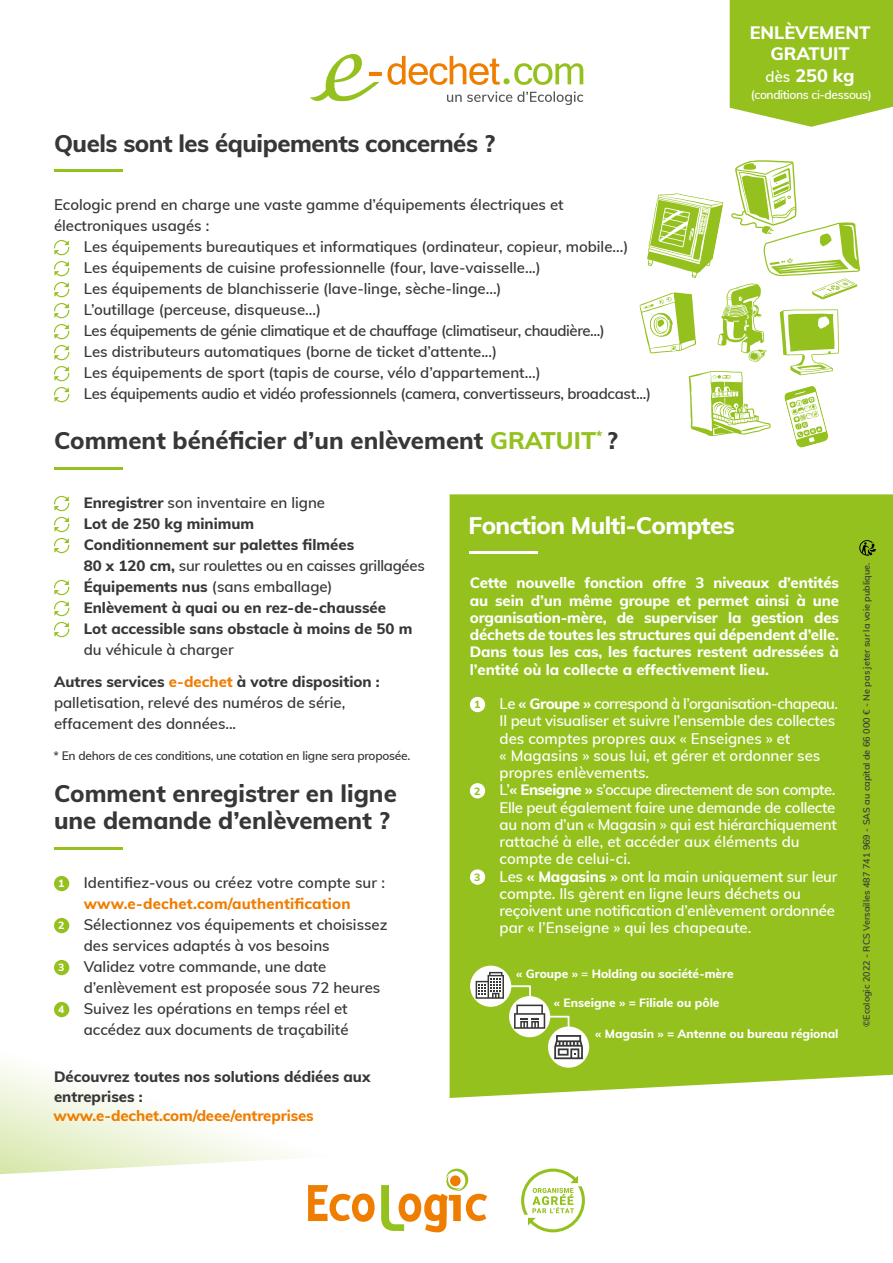
<style>
.page{position:relative;width:893px;height:1263px;background:#fff}
.page>*{position:absolute;margin:0;border:0;box-sizing:border-box;transform-origin:0 0}
.t1{font:800 24px "Muli";color:#373737}
.t2{font:800 24px "Muli";letter-spacing:-.02em;color:#373737}
.t3{font:800 24px "Muli";letter-spacing:-.025em;color:#fff}
.t4{font:800 18px "Muli";color:#fff}
.H4_Texte_courant_bul{font:600 15px/21px "Muli";color:#373737}
.t5{font:600 15px/17.2px "Muli";letter-spacing:-.015em;color:#fff}
.t6{font:800 15px/17.2px "Muli";color:#fff;text-align:justify}
.H4_Texte_courant_bul-2{font:800 15px "Muli";color:#373737}
.H4_Texte_courant_bul-3{font:600 15px "Muli";letter-spacing:-.02em;color:#373737}
.H4_Texte_courant{font:600 15px/21px "Muli";color:#373737}
.H4_Texte_courant_bul-4{font:600 15px "Muli";letter-spacing:-.025em;color:#373737}
.H4_Texte_courant-2{font:800 15px/19.5px "Muli";color:#373737}
.t7{font:600 15px "Muli";letter-spacing:-.035em;color:#fff}
.H4_Texte_courant-3{font:800 15px "Muli";letter-spacing:-.01em;color:#ef7d00}
.t8{font:800 12px "Muli";color:#fff}
.t9{font:600 12px "Muli";letter-spacing:-.02em;color:#373737}
.t10{font:600 12px "Muli";letter-spacing:-.03em;color:#fff}
.t11{font:800 10.5px "Muli";color:#fff}
.t12{font:800 10.5px "Muli";color:#95c11f}
.Copyright___index{font:600 9.15px "Muli";color:#373737}
.s1{color:#95c11f}
.s2{font-weight:600;font-size:15px}
.s3{font-weight:800}
.s4{font-weight:800;color:#ef7d00}
.s5{font-weight:600}
</style>
<div class="page">
<svg style="left:0;top:467px;width:450px;height:708px"></svg>
<svg style="left:521px;top:1168px;width:64px;height:64px"></svg>
<svg style="left:308px;top:1168px;width:179px;height:64px"></svg>
<svg style="left:639px;top:160px;width:221px;height:288px"></svg>
<svg style="left:54px;top:240px;width:15px;height:15px"></svg>
<svg style="left:54px;top:261px;width:15px;height:15px"></svg>
<svg style="left:54px;top:282px;width:15px;height:15px"></svg>
<svg style="left:54px;top:303px;width:15px;height:15px"></svg>
<svg style="left:54px;top:324px;width:15px;height:15px"></svg>
<svg style="left:54px;top:345px;width:15px;height:15px"></svg>
<svg style="left:54px;top:366px;width:15px;height:15px"></svg>
<svg style="left:54px;top:387px;width:15px;height:15px"></svg>
<hr style="left:54px;top:170px;width:68px;height:2px;background:#95c11f">
<hr style="left:54px;top:847px;width:68px;height:2px;background:#95c11f">
<div style="left:54px;top:876px;width:15px;height:15px;background:#95c11f;border-radius:50%"></div>
<div style="left:54px;top:918px;width:15px;height:15px;background:#95c11f;border-radius:50%"></div>
<div style="left:54px;top:960px;width:15px;height:15px;background:#95c11f;border-radius:50%"></div>
<div style="left:54px;top:1002px;width:15px;height:15px;background:#95c11f;border-radius:50%"></div>
<svg style="left:54px;top:496px;width:15px;height:15px"></svg>
<svg style="left:54px;top:517px;width:15px;height:15px"></svg>
<svg style="left:54px;top:538px;width:15px;height:15px"></svg>
<svg style="left:54px;top:580px;width:15px;height:15px"></svg>
<svg style="left:54px;top:601px;width:15px;height:15px"></svg>
<svg style="left:54px;top:622px;width:15px;height:15px"></svg>
<hr style="left:54px;top:467px;width:68px;height:2px;background:#95c11f">
<div style="left:450px;top:494px;width:443px;height:604px;background:#95c11f"></div>
<hr style="left:470px;top:552px;width:68px;height:2px;background:#fff">
<div style="left:470px;top:697px;width:15px;height:15px;background:#fff;border-radius:50%"></div>
<div style="left:470px;top:783px;width:15px;height:15px;background:#fff;border-radius:50%"></div>
<div style="left:470px;top:869px;width:15px;height:16px;background:#fff;border-radius:50%"></div>
<div style="left:509px;top:996px;width:41px;height:41px;background:#fff;border-radius:50%"></div>
<svg style="left:470px;top:966px;width:41px;height:41px"></svg>
<svg style="left:476px;top:972px;width:94px;height:57px"></svg>
<div style="left:548px;top:1026px;width:41px;height:42px;background:#fff;border-radius:50%"></div>
<svg style="left:554px;top:1035px;width:29px;height:24px"></svg>
<svg style="left:730px;top:0;width:163px;height:127px;background:#9dc530"></svg>
<svg style="left:310px;top:54px;width:273px;height:51px"></svg>
<svg style="left:859px;top:540px;width:17px;height:16px"></svg>
<h2 class="t2" style="left:54px;top:125px;width:443px">Quels sont les équipements concernés ?</h2>
<p class="H4_Texte_courant_bul" style="left:54px;top:194px;width:511px">Ecologic prend en charge une vaste gamme d’équipements électriques et électroniques usagés :</p>
<p class="H4_Texte_courant_bul" style="left:84px;top:236px;width:546px">Les équipements bureautiques et informatiques (ordinateur, copieur, mobile...)</p>
<p class="H4_Texte_courant_bul" style="left:84px;top:257px;width:459px">Les équipements de cuisine professionnelle (four, lave-vaisselle...)</p>
<p class="H4_Texte_courant_bul" style="left:84px;top:278px;width:419px">Les équipements de blanchisserie (lave-linge, sèche-linge...)</p>
<p class="H4_Texte_courant_bul" style="left:84px;top:299px;width:239px">L’outillage (perceuse, disqueuse...)</p>
<p class="H4_Texte_courant_bul-4" style="left:84px;top:320px;width:523px">Les équipements de génie climatique et de chauffage (climatiseur, chaudière...)</p>
<p class="H4_Texte_courant_bul" style="left:84px;top:341px;width:415px">Les distributeurs automatiques (borne de ticket d’attente...)</p>
<p class="H4_Texte_courant_bul" style="left:84px;top:362px;width:458px">Les équipements de sport (tapis de course, vélo d’appartement...)</p>
<p class="H4_Texte_courant_bul-3" style="left:84px;top:383px;width:569px">Les équipements audio et vidéo professionnels (camera, convertisseurs, broadcast...)</p>
<h2 class="t1" style="left:54px;top:423px;width:565px">Comment bénéficier d’un enlèvement <span class="s1">GRATUIT</span><sup>*</sup> ?</h2>
<h3 class="t4" style="left:750px;top:20px;width:122px">ENLÈVEMENT</h3>
<h3 class="t4" style="left:770px;top:41px;width:81px">GRATUIT</h3>
<h3 class="t4" style="left:766px;top:62px;width:90px"><span class="s2">dès</span> 250 kg</h3>
<h5 class="t10" style="left:751px;top:86px;width:123px">(conditions ci-dessous)</h5>
<p class="H4_Texte_courant_bul" style="left:84px;top:491px;width:243px"><span class="s3">Enregistrer</span> son inventaire en ligne</p>
<p class="H4_Texte_courant_bul-2" style="left:84px;top:513px;width:172px">Lot de 250 kg minimum</p>
<p class="H4_Texte_courant_bul-2" style="left:84px;top:534px;width:272px">Conditionnement sur palettes filmées</p>
<p class="H4_Texte_courant_bul-3" style="left:84px;top:555px;width:343px"><span class="s3">80 x 120 cm,</span> sur roulettes ou en caisses grillagées</p>
<p class="H4_Texte_courant_bul" style="left:84px;top:575px;width:250px"><span class="s3">Équipements nus</span> (sans emballage)</p>
<p class="H4_Texte_courant_bul-2" style="left:84px;top:597px;width:304px">Enlèvement à quai ou en rez-de-chaussée</p>
<p class="H4_Texte_courant_bul-2" style="left:84px;top:618px;width:330px">Lot accessible sans obstacle à moins de 50 m</p>
<p class="H4_Texte_courant_bul" style="left:84px;top:638px;width:152px">du véhicule à charger</p>
<p class="H4_Texte_courant" style="left:54px;top:671px;width:327px"><span class="s3">Autres services</span> <span class="s4">e-dechet</span> <span class="s3">à votre disposition : </span>palletisation, relevé des numéros de série,</p>
<p class="H4_Texte_courant" style="left:54px;top:713px;width:184px">effacement des données...</p>
<h5 class="t9" style="left:53px;top:747px;width:358px">* En dehors de ces conditions, une cotation en ligne sera proposée.</h5>
<h2 class="t1" style="left:54px;top:776px;width:344px">Comment enregistrer en ligne</h2>
<h2 class="t1" style="left:54px;top:803px;width:337px">une demande d’enlèvement ?</h2>
<p class="t11" style="left:58px;top:876px;width:8px">1</p>
<p class="H4_Texte_courant_bul" style="left:84px;top:871px;width:303px">Identifiez-vous ou créez votre compte sur : <span class="s4">www.e-dechet.com/authentification</span></p>
<p class="t11" style="left:58px;top:918px;width:8px">2</p>
<p class="H4_Texte_courant_bul" style="left:84px;top:913px;width:305px">Sélectionnez vos équipements et choisissez des services adaptés à vos besoins</p>
<p class="t11" style="left:58px;top:960px;width:8px">3</p>
<p class="H4_Texte_courant_bul" style="left:84px;top:955px;width:298px">Validez votre commande, une date d’enlèvement est proposée sous 72 heures</p>
<p class="t11" style="left:58px;top:1002px;width:8px">4</p>
<p class="H4_Texte_courant_bul" style="left:84px;top:997px;width:266px">Suivez les opérations en temps réel et accédez aux documents de traçabilité</p>
<p class="H4_Texte_courant-2" style="left:54px;top:1066px;width:318px">Découvrez toutes nos solutions dédiées aux entreprises :</p>
<p class="H4_Texte_courant-3" style="left:53px;top:1105px;width:262px">www.e-dechet.com/deee/entreprises</p>
<h2 class="t3" style="left:469px;top:507px;width:268px">Fonction Multi-Comptes</h2>
<h5 class="t6" style="left:470px;top:574px;width:371px">Cette nouvelle fonction offre 3 niveaux d’entités au sein d’un même groupe et permet ainsi à une organisation-mère, de superviser la gestion des déchets de toutes les structures qui dépendent d’elle.<br>Dans tous les cas, les factures restent adressées à l’entité où la collecte a effectivement lieu.</h5>
<p class="t12" style="left:474px;top:697px;width:8px">1</p>
<h5 class="t7" style="left:500px;top:693px;width:340px">Le <span class="s3">« Groupe »</span> correspond à l’organisation-chapeau.</h5>
<h5 class="t5" style="left:500px;top:712px;width:337px">Il peut visualiser et suivre l’ensemble des collectes des comptes propres aux « Enseignes » et</h5>
<h5 class="t5" style="left:500px;top:746px;width:322px">« Magasins » sous lui, et gérer et ordonner ses propres enlèvements.</h5>
<p class="t12" style="left:474px;top:783px;width:8px">2</p>
<h5 class="t5" style="left:500px;top:781px;width:339px;text-align:justify">L’<span class="s3">« Enseigne »</span> s’occupe directement de son compte.<br>Elle peut également faire une demande de collecte au nom d’un « Magasin » qui est hiérarchiquement</h5>
<h5 class="t5" style="left:500px;top:832px;width:302px">rattaché à elle, et accéder aux éléments du compte de celui-ci.</h5>
<p class="t12" style="left:474px;top:869px;width:8px">3</p>
<h5 class="t5" style="left:500px;top:867px;width:339px">Les <span class="s3">« Magasins »</span> ont la main uniquement sur leur</h5>
<h5 class="t5" style="left:500px;top:884px;width:337px">compte. Ils gèrent en ligne leurs déchets ou reçoivent une notification d’enlèvement ordonnée par « l’Enseigne » qui les chapeaute.</h5>
<h5 class="t8" style="left:516px;top:964px;width:219px">« Groupe » <span class="s5">=</span> Holding ou société-mère</h5>
<h5 class="t8" style="left:554px;top:994px;width:167px">« Enseigne » = Filiale ou pôle</h5>
<h5 class="t8" style="left:595px;top:1025px;width:245px">« Magasin » = Antenne ou bureau régional</h5>
<p class="Copyright___index" style="left:860px;top:1027px;width:466px;rotate:-90deg">©Ecologic 2022 - RCS Versailles 487 741 969 - SAS au capital de 66 000 € - Ne pas jeter sur la voie publique.</p>
</div>
